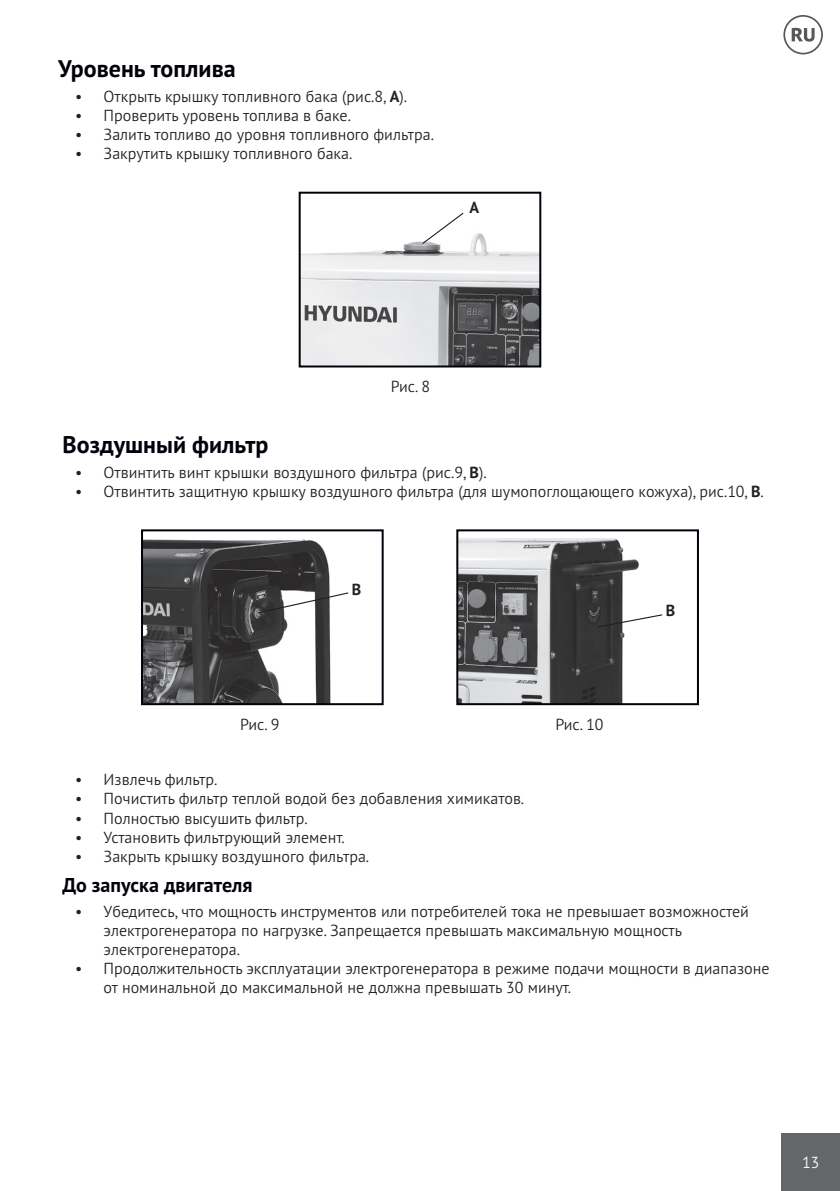
<style>
.page{position:relative;width:840px;height:1191px;background:#fff}
.page>*{position:absolute;margin:0;border:0;box-sizing:border-box;transform-origin:0 0}
.t1{font:700 24px "PT Sans Pro";color:#00000a}
.t2{font:700 20px "PT Sans Pro";color:#00000a}
.t3{font:300 16px/19.2px "PT Sans Pro";color:#231f20}
.t4{font:700 16px "PT Sans Pro";color:#231f20}
.t5{font:300 16px "PT Sans Pro";color:#fff}
.s1{font-weight:700}
</style>
<div class="page">
<div style="left:781px;top:1133px;width:58px;height:58px;background:#646768"></div>
<svg style="left:783px;top:15px;width:39px;height:39px"></svg>
<img style="left:301px;top:233px;width:237px;height:131px">
<div style="left:298px;top:192px;width:243px;height:175px;border:2px solid #00000a"></div>
<svg style="left:421px;top:212px;width:43px;height:33px"></svg>
<img style="left:459px;top:538px;width:180px;height:164px">
<div style="left:456px;top:529px;width:242px;height:176px;border:2px solid #00000a"></div>
<img style="left:144px;top:539px;width:187px;height:163px">
<div style="left:141px;top:529px;width:242px;height:176px;border:2px solid #00000a"></div>
<svg style="left:256px;top:591px;width:93px;height:23px"></svg>
<svg style="left:596px;top:613px;width:67px;height:15px"></svg>
<h1 class="t1" style="left:58px;top:52px;width:179px">Уровень топлива</h1>
<p class="t3" style="left:75px;top:86px;width:333px">• Открыть крышку топливного бака (рис.8, <span class="s1">А</span>).</p>
<p class="t3" style="left:75px;top:105px;width:277px">• Проверить уровень топлива в баке.</p>
<p class="t3" style="left:75px;top:124px;width:360px">• Залить топливо до уровня топливного фильтра.</p>
<p class="t3" style="left:75px;top:143px;width:278px">• Закрутить крышку топливного бака.</p>
<p class="t4" style="left:469px;top:196px;width:11px">A</p>
<p class="t3" style="left:390px;top:376px;width:41px">Рис. 8</p>
<h1 class="t1" style="left:62px;top:429px;width:207px">Воздушный фильтр</h1>
<p class="t3" style="left:75px;top:462px;width:412px">• Отвинтить винт крышки воздушного фильтра (рис.9, <span class="s1">В</span>).</p>
<p class="t3" style="left:75px;top:481px;width:689px">• Отвинтить защитную крышку воздушного фильтра (для шумопоглощающего кожуха), рис.10, <span class="s1">В</span>.</p>
<p class="t4" style="left:351px;top:579px;width:11px">В</p>
<p class="t3" style="left:240px;top:714px;width:41px">Рис. 9</p>
<p class="t3" style="left:555px;top:714px;width:49px">Рис. 10</p>
<p class="t4" style="left:665px;top:599px;width:11px">В</p>
<p class="t3" style="left:75px;top:769px;width:143px">• Извлечь фильтр.</p>
<p class="t3" style="left:75px;top:788px;width:450px">• Почистить фильтр теплой водой без добавления химикатов.</p>
<p class="t3" style="left:75px;top:808px;width:234px">• Полностью высушить фильтр.</p>
<p class="t3" style="left:75px;top:827px;width:271px">• Установить фильтрующий элемент.</p>
<p class="t3" style="left:75px;top:846px;width:295px">• Закрыть крышку воздушного фильтра.</p>
<p class="t2" style="left:62px;top:871px;width:191px">До запуска двигателя</p>
<p class="t3" style="left:104px;top:901px;width:646px;text-indent:-28px">• Убедитесь, что мощность инструментов или потребителей тока не превышает возможностей электрогенератора по нагрузке. Запрещается превышать максимальную мощность электрогенератора.</p>
<p class="t3" style="left:104px;top:958px;width:667px;text-indent:-28px">• Продолжительность эксплуатации электрогенератора в режиме подачи мощности в диапазоне от номинальной до максимальной не должна превышать 30 минут.</p>
<p class="t5" style="left:801px;top:1152px;width:19px">13</p>
</div>
